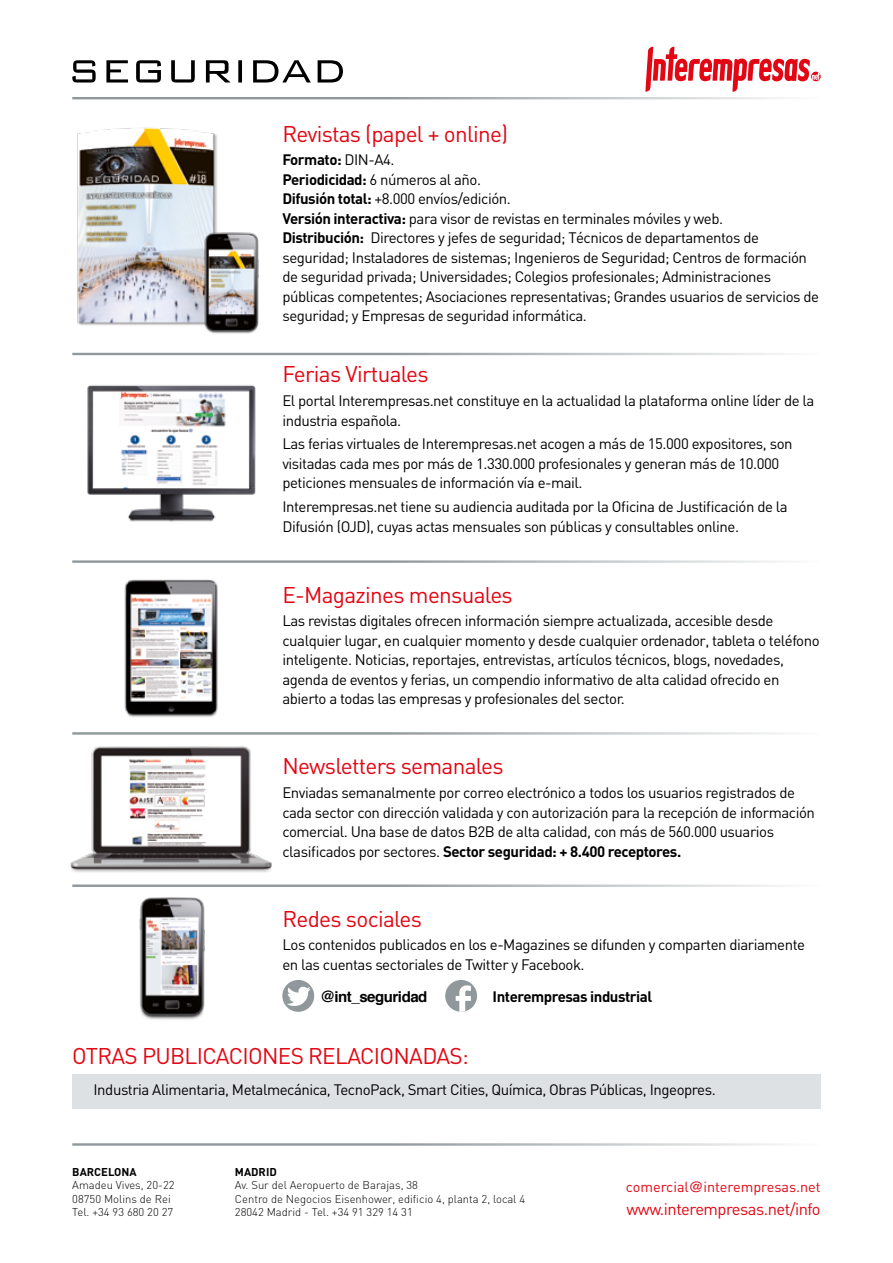
<style>
.page{position:relative;width:893px;height:1263px;background:#fff}
.page>*{position:absolute;margin:0;border:0;box-sizing:border-box;transform-origin:0 0}
.t1{font:22.5px "DIN";letter-spacing:-.03em;color:#e30613}
.t2{font:16.5px "DIN";letter-spacing:-.03em;color:#e30613}
.t3{font:15px/19.5px "DIN";letter-spacing:-.03em;color:#000}
.t4{font:700 15px "DIN";letter-spacing:-.03em;color:#000}
.t5{font:700 15px "Helvetica";letter-spacing:-.03em;color:#000}
.t6{font:14.4px "DIN";color:#e30613}
.t7{font:300 11.25px/13.5px "DIN";color:#000}
.t8{font:700 11.25px "DIN";color:#000}
.s1{font-weight:700}
.s2{font-family:"Helvetica"}
</style>
<div class="page">
<div style="left:72px;top:1074px;width:749px;height:35px;background:#dee1e3"></div>
<img style="left:77px;top:127px;width:140px;height:199px">
<img style="left:186px;top:221px;width:73px;height:113px">
<hr style="left:72px;top:97px;width:749px;height:2px;background:#91989c">
<svg style="left:645px;top:47px;width:175px;height:45px"></svg>
<img style="left:87px;top:385px;width:169px;height:137px">
<img style="left:124px;top:579px;width:94px;height:138px">
<hr style="left:72px;top:353px;width:749px;height:2px;background:#91989c">
<hr style="left:72px;top:560px;width:749px;height:3px;background:#91989c">
<img style="left:70px;top:746px;width:202px;height:127px">
<hr style="left:72px;top:732px;width:749px;height:3px;background:#91989c">
<hr style="left:72px;top:884px;width:749px;height:3px;background:#91989c">
<div style="left:282px;top:980px;width:32px;height:32px;background:#91989c;border-radius:50%"></div>
<svg style="left:287px;top:986px;width:24px;height:20px"></svg>
<div style="left:445px;top:980px;width:32px;height:32px;background:#91989c;border-radius:50%"></div>
<svg style="left:456px;top:985px;width:15px;height:27px"></svg>
<img style="left:139px;top:897px;width:66px;height:123px">
<hr style="left:72px;top:1143px;width:749px;height:3px;background:#91989c">
<svg style="left:72px;top:60px;width:271px;height:23px"></svg>
<h1 class="t1" style="left:282px;top:119px;width:227px">Revistas (papel + online)</h1>
<p class="t3" style="left:282px;top:150px;width:538px"><span class="s1">Formato:</span> DIN-A4.<br><span class="s1">Periodicidad:</span> 6 números al año.<br><span class="s1">Difusión total:</span> +8.000 envíos/edición.<br><span class="s1">Versión interactiva:</span> para visor de revistas en terminales móviles y web.<br><span class="s1">Distribución:</span> Directores y jefes de seguridad; Técnicos de departamentos de seguridad; Instaladores de sistemas; Ingenieros de Seguridad; Centros de formación de seguridad privada; Universidades; Colegios profesionales; Administraciones públicas competentes; Asociaciones representativas; Grandes usuarios de servicios de seguridad; y Empresas de seguridad informática.</p>
<h1 class="t1" style="left:282px;top:360px;width:148px">Ferias Virtuales</h1>
<p class="t3" style="left:282px;top:391px;width:534px">El portal Interempresas.net constituye en la actualidad la plataforma online líder de la industria española.</p>
<p class="t3" style="left:282px;top:434px;width:512px">Las ferias virtuales de Interempresas.net acogen a más de 15.000 expositores, son visitadas cada mes por más de 1.330.000 profesionales y generan más de 10.000 peticiones mensuales de información vía e-mail.</p>
<p class="t3" style="left:282px;top:497px;width:507px">Interempresas.net tiene su audiencia auditada por la Oficina de Justificación de la<br>Difusión (OJD), cuyas actas mensuales son públicas y consultables online.</p>
<h1 class="t1" style="left:282px;top:580px;width:232px">E-Magazines mensuales</h1>
<p class="t3" style="left:282px;top:611px;width:539px">Las revistas digitales ofrecen información siempre actualizada, accesible desde cualquier lugar, en cualquier momento y desde cualquier ordenador, tableta o teléfono inteligente. Noticias, reportajes, entrevistas, artículos técnicos, blogs, novedades, agenda de eventos y ferias, un compendio informativo de alta calidad ofrecido en abierto a todas las empresas y profesionales del sector.</p>
<h1 class="t1" style="left:282px;top:752px;width:223px">Newsletters semanales</h1>
<p class="t3" style="left:282px;top:783px;width:534px">Enviadas semanalmente por correo electrónico a todos los usuarios registrados de cada sector con dirección validada y con autorización para la recepción de información comercial. Una base de datos B2B de alta calidad, con más de 560.000 usuarios clasificados por sectores. <span class="s1">Sector seguridad: + 8.400 receptores.</span></p>
<h1 class="t1" style="left:282px;top:904px;width:141px">Redes sociales</h1>
<p class="t3" style="left:282px;top:935px;width:524px">Los contenidos publicados en los e-Magazines se difunden y comparten diariamente en las cuentas sectoriales de Twitter y Facebook.</p>
<p class="t5" style="left:320px;top:985px;width:109px">@int_seguridad</p>
<p class="t4" style="left:493px;top:987px;width:161px">Interempresas industrial</p>
<h1 class="t1" style="left:72px;top:1042px;width:398px">OTRAS PUBLICACIONES RELACIONADAS:</h1>
<p class="t3" style="left:94px;top:1080px;width:624px">Industria Alimentaria, Metalmecánica, TecnoPack, Smart Cities, Química, Obras Públicas, Ingeopres.</p>
<p class="t8" style="left:72px;top:1164px;width:66px">BARCELONA</p>
<p class="t7" style="left:72px;top:1178px;width:104px">Amadeu Vives, 20-22<br>08750 Molins de Rei<br>Tel. +34 93 680 20 27</p>
<p class="t8" style="left:235px;top:1164px;width:43px">MADRID</p>
<p class="t7" style="left:235px;top:1178px;width:292px">Av. Sur del Aeropuerto de Barajas, 38<br>Centro de Negocios Eisenhower, edificio 4, planta 2, local 4<br>28042 Madrid - Tel. +34 91 329 14 31</p>
<p class="t6" style="left:626px;top:1177px;width:196px">comercial<span class="s2">@</span>interempresas.net</p>
<p class="t2" style="left:626px;top:1199px;width:196px">www.interempresas.net/info</p>
</div>
